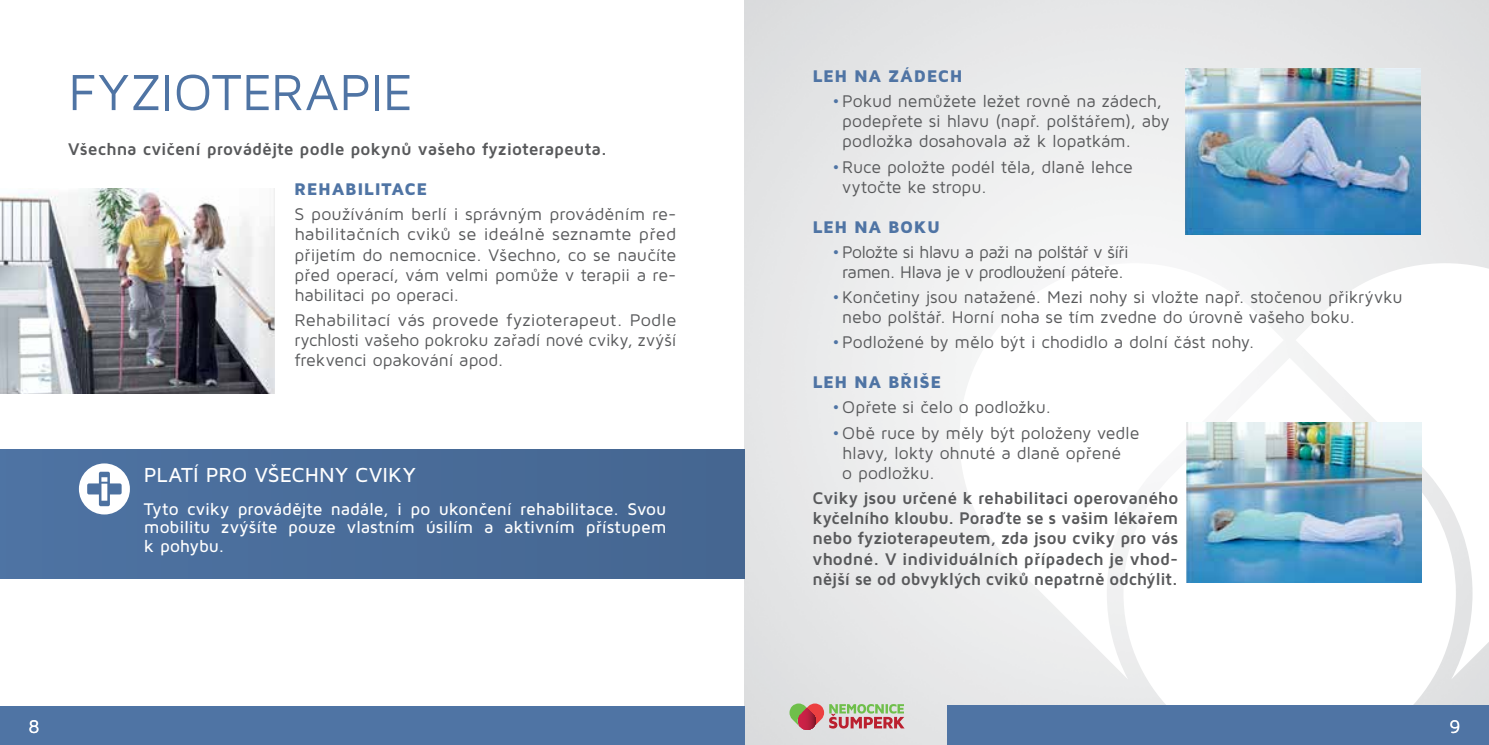
<style>
.page{position:relative;width:1489px;height:745px;background:#fff}
.page>*{position:absolute;margin:0;border:0;box-sizing:border-box;transform-origin:0 0}
.t1{font:52.5px "Maven Pro";letter-spacing:-.005em;color:#4f74a4}
.t2{font:500 21px "Maven Pro";letter-spacing:.005em;color:#fff}
.t3{font:18.9px "Maven Pro";color:#fff}
.t4{font:17.5px/20.1px "Maven Pro";letter-spacing:-.005em;color:#58595b}
.t5{font:700 17.5px/20.1px "Maven Pro";letter-spacing:-.005em;color:#58595b;text-align:justify}
.t6{font:500 17.5px/18.4px "Maven Pro";letter-spacing:-.005em;color:#fff;text-align:justify}
.t7{font:17.5px/20.1px "Maven Pro";letter-spacing:-.035em;color:#58595b;text-align:center}
.t8{font:900 17.5px "Maven Pro";letter-spacing:.035em;color:#4f74a4}
.s1{color:#4f74a4}
</style>
<div class="page">
<img style="left:744px;top:0;width:744px;height:744px">
<svg style="left:1123px;top:357px;width:332px;height:348px"></svg>
<svg style="left:959px;top:263px;width:324px;height:416px"></svg>
<svg style="left:1295px;top:263px;width:193px;height:416px"></svg>
<div style="left:947px;top:705px;width:541px;height:39px;background:#4f74a4"></div>
<div style="left:0;top:705px;width:744px;height:39px;background:#4f74a4"></div>
<svg style="left:789px;top:703px;width:115px;height:26px;background:#bf9b8a"></svg>
<div style="left:0;top:449px;width:744px;height:129px;background:#496c99"></div>
<svg style="left:79px;top:463px;width:51px;height:51px"></svg>
<img style="left:0;top:189px;width:275px;height:204px">
<img style="left:1185px;top:68px;width:235px;height:166px">
<img style="left:1186px;top:422px;width:234px;height:159px">
<h1 class="t1" style="left:68px;top:59px;width:346px">FYZIOTERAPIE</h1>
<p class="t5" style="left:68px;top:138px;width:540px">Všechna cvičení provádějte podle pokynů vašeho fyzioterapeuta.</p>
<p class="t8" style="left:294px;top:178px;width:134px">REHABILITACE</p>
<p class="t4" style="left:294px;top:203px;width:383px;text-align:justify">S používáním berlí i správným prováděním re&shy;habilitačních cviků se ideálně seznamte před přijetím do nemocnice. Všechno, co se naučíte před operací, vám velmi pomůže v terapii a re&shy;habilitaci po operaci.</p>
<p class="t4" style="left:294px;top:309px;width:383px;text-align:justify">Rehabilitací vás provede fyzioterapeut. Podle rychlosti vašeho pokroku zařadí nové cviky, zvýší frekvenci opakování apod.</p>
<p class="t2" style="left:144px;top:461px;width:273px">PLATÍ PRO VŠECHNY CVIKY</p>
<p class="t6" style="left:144px;top:499px;width:524px">Tyto cviky provádějte nadále, i po ukončení rehabilitace. Svou mobilitu zvýšíte pouze vlastním úsilím a aktivním přístupem k pohybu.</p>
<p class="t8" style="left:812px;top:65px;width:152px">LEH NA ZÁDECH</p>
<p class="t4" style="left:842px;top:90px;width:329px;text-indent:-10px"><span class="s1">•</span> Pokud nemůžete ležet rovně na zádech, podepřete si hlavu (např. polštářem), aby podložka dosahovala až k lopatkám.</p>
<p class="t4" style="left:842px;top:156px;width:292px;text-indent:-10px"><span class="s1">•</span> Ruce položte podél těla, dlaně lehce vytočte ke stropu.</p>
<p class="t8" style="left:812px;top:216px;width:129px">LEH NA BOKU</p>
<p class="t7" style="left:832px;top:241px;width:298px"><span class="s1">•</span> Položte si hlavu a paži na polštář v šíři ramen. H lava je v prodloužení páteře.</p>
<p class="t4" style="left:842px;top:286px;width:562px;text-indent:-10px"><span class="s1">•</span> Končetiny jsou natažené. Mezi nohy si vložte např. stočenou přikrývku nebo polštář. Horní noha se tím zvedne do úrovně vašeho boku.</p>
<p class="t4" style="left:832px;top:331px;width:423px"><span class="s1">•</span> Podložené by mělo být i chodidlo a dolní část nohy.</p>
<p class="t8" style="left:812px;top:371px;width:130px">LEH NA BŘIŠE</p>
<p class="t4" style="left:832px;top:396px;width:220px"><span class="s1">•</span> Opřete si čelo o podložku.</p>
<p class="t4" style="left:842px;top:421px;width:299px;text-indent:-10px"><span class="s1">•</span> Obě ruce by měly být položeny vedle hlavy, lokty ohnuté a dlaně opřené<br>o podložku.</p>
<p class="t5" style="left:812px;top:487px;width:367px">Cviky jsou určené k rehabilitaci operovaného kyčelního kloubu. Poraďte se s vašim lékařem nebo fyzioterapeutem, zda jsou cviky pro vás vhodné. V individuálních případech je vhod&shy;nější se od obvyklých cviků nepatrně odchýlit.</p>
<p class="t3" style="left:29px;top:714px;width:13px">8</p>
<p class="t3" style="left:1449px;top:714px;width:13px">9</p>
</div>
